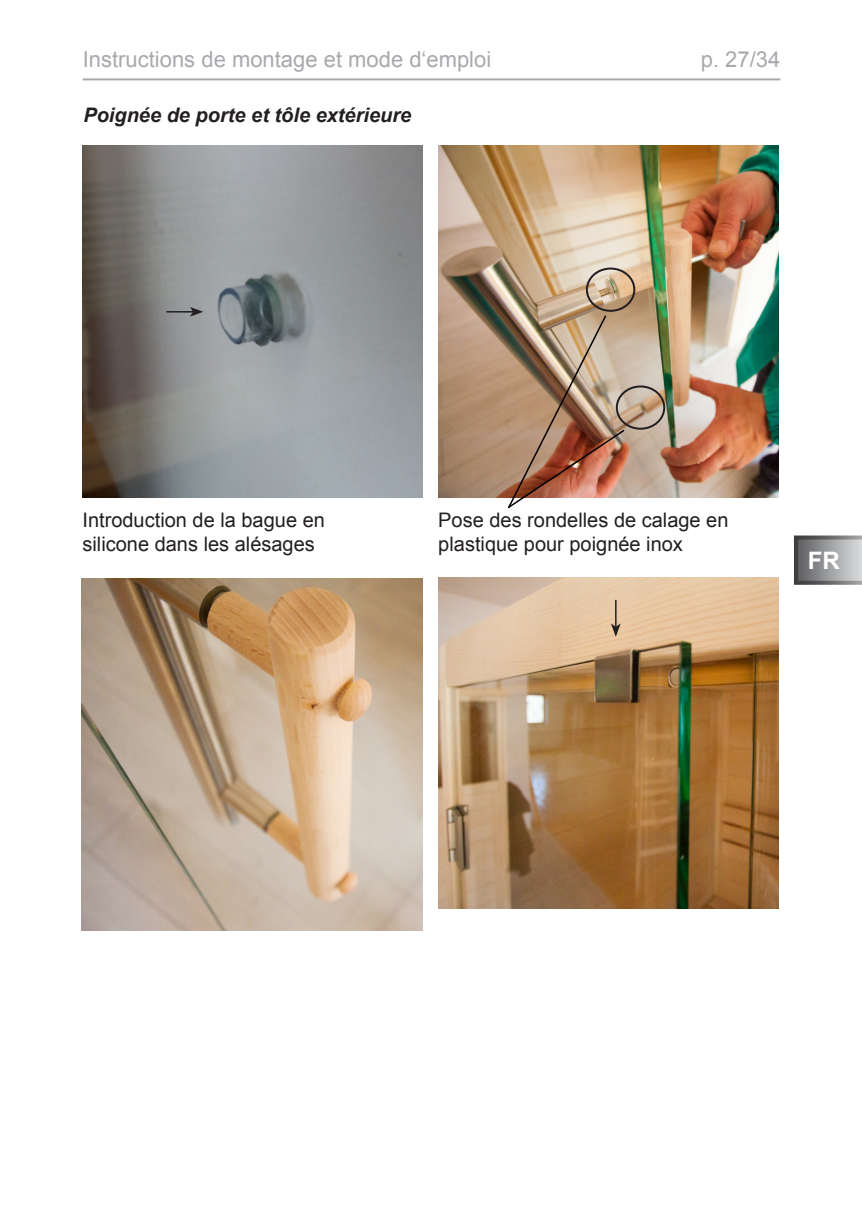
<style>
.page{position:relative;width:862px;height:1214px;background:#fff}
.page>*{position:absolute;margin:0;border:0;box-sizing:border-box;transform-origin:0 0}
.t1{font:700 24px "Arial";color:#fff}
.t2{font:22px "Arial";color:#a8a9ad}
.t3{font:20px/24px "Arial";color:#231f20}
.Überschrift_3{font:italic 700 20px "Arial";color:#231f20}
</style>
<div class="page">
<svg style="left:794px;top:535px;width:68px;height:49px;background:#929395"></svg>
<hr style="left:83px;top:78px;width:697px;height:2px;background:#a8a9ad">
<img style="left:439px;top:577px;width:339px;height:331px">
<img style="left:82px;top:145px;width:340px;height:352px">
<img style="left:82px;top:578px;width:340px;height:352px">
<img style="left:438px;top:145px;width:340px;height:352px">
<div style="left:586px;top:267px;width:49px;height:45px;border:2px solid #231f20;border-radius:50%"></div>
<div style="left:616px;top:385px;width:49px;height:44px;border:2px solid #231f20;border-radius:50%"></div>
<img style="left:506px;top:314px;width:120px;height:195px">
<svg style="left:166px;top:307px;width:37px;height:9px"></svg>
<svg style="left:611px;top:600px;width:9px;height:36px"></svg>
<p class="t2" style="left:83px;top:44px;width:410px">Instructions de montage et mode d‘emploi</p>
<p class="t2" style="left:701px;top:44px;width:81px">p. 27/34</p>
<p class="Überschrift_3" style="left:83px;top:102px;width:329px">Poignée de porte et tôle extérieure</p>
<p class="t3" style="left:82px;top:507px;width:244px">Introduction de la bague en silicone dans les alésages</p>
<p class="t3" style="left:438px;top:507px;width:292px">Pose des rondelles de calage en plastique pour poignée inox</p>
<p class="t1" style="left:808px;top:543px;width:34px">FR</p>
</div>
